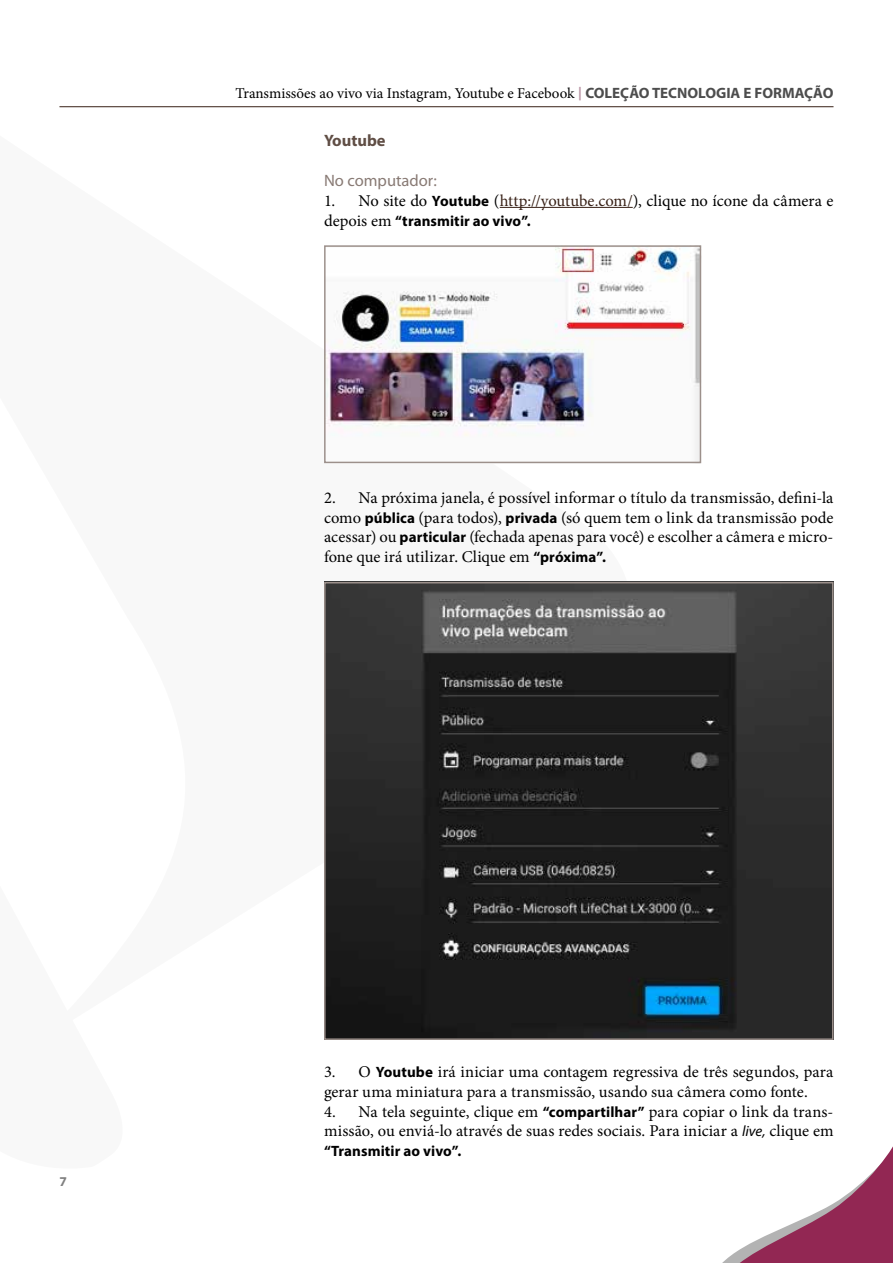
<style>
.page{position:relative;width:893px;height:1263px;background:#fff}
.page>*{position:absolute;margin:0;border:0;box-sizing:border-box;transform-origin:0 0}
.t1{font:16.5px/19.8px "Minion Pro";letter-spacing:.005em;color:#000}
.t2{font:16.5px "Myriad Pro";color:#887a74}
.t3{font:700 16.5px "Myriad Pro";color:#604e45}
.t4{font:15px "Minion Pro";letter-spacing:-.005em;color:#000}
.t5{font:700 15px "Myriad Pro";letter-spacing:.005em;color:#000}
.t6{font:700 13.5px "Myriad Pro";color:#808080}
.s1{font-family:"Myriad Pro";font-weight:700;font-size:13.5px;color:#b892a2}
.s2{font-family:"Myriad Pro";font-weight:700;color:#4d4d4d}
.s3{font-family:"Myriad Pro";font-weight:700;font-size:15px}
.s4{color:#382117}
.s5{font-family:"Minion Pro";font-weight:400;font-size:16.5px}
.s6{font-family:"Myriad Pro";font-style:italic;font-size:15px}
</style>
<div class="page">
<svg style="left:722px;top:1146px;width:171px;height:117px"></svg>
<hr style="left:59px;top:106px;width:774px;height:1px;background:#382117">
<hr style="left:500px;top:207px;width:133px;height:1px;background:#382117">
<img style="left:327px;top:585px;width:503px;height:452px">
<div style="left:324px;top:582px;width:509px;height:458px;border:2px solid #9c908b"></div>
<img style="left:327px;top:248px;width:371px;height:212px">
<div style="left:324px;top:245px;width:377px;height:218px;border:2px solid #9c908b"></div>
<p class="t4" style="left:235px;top:83px;width:600px">Transmissões ao vivo via Instagram, Youtube e Facebook <span class="s1">|</span> <span class="s2">COLEÇÃO TECNOLOGIA E FORMAÇÃO</span></p>
<p class="t3" style="left:324px;top:130px;width:63px">Youtube</p>
<p class="t2" style="left:324px;top:171px;width:114px">No computador:</p>
<p class="t1" style="left:324px;top:191px;width:511px">1. No site do <span class="s3">Youtube</span> (<span class="s4">http://youtube.com/</span>), clique no ícone da câmera e</p>
<p class="t5" style="left:324px;top:211px;width:208px"><span class="s5">depois em</span> “transmitir ao vivo”.</p>
<p class="t1" style="left:324px;top:488px;width:511px;text-align:justify">2. Na próxima janela, é possível informar o título da transmissão, defini-la como <span class="s3">pública</span> (para todos), <span class="s3">privada</span> (só quem tem o link da transmissão pode acessar) ou <span class="s3">particular</span> (fechada apenas para você) e escolher a câmera e micro&shy;fone que irá utilizar. Clique em <span class="s3">“próxima”.</span></p>
<p class="t6" style="left:59px;top:1173px;width:9px">7</p>
<p class="t1" style="left:324px;top:1062px;width:511px">3. O <span class="s3">Youtube</span> irá iniciar uma contagem regressiva de três segundos, para gerar uma miniatura para a transmissão, usando sua câmera como fonte.</p>
<p class="t1" style="left:324px;top:1101px;width:511px">4. Na tela seguinte, clique em <span class="s3">“compartilhar”</span> para copiar o link da trans&shy;missão, ou enviá-lo através de suas redes sociais. Para iniciar a <span class="s6">live,</span> clique em</p>
<p class="t5" style="left:324px;top:1141px;width:139px">“Transmitir ao vivo”.</p>
</div>
